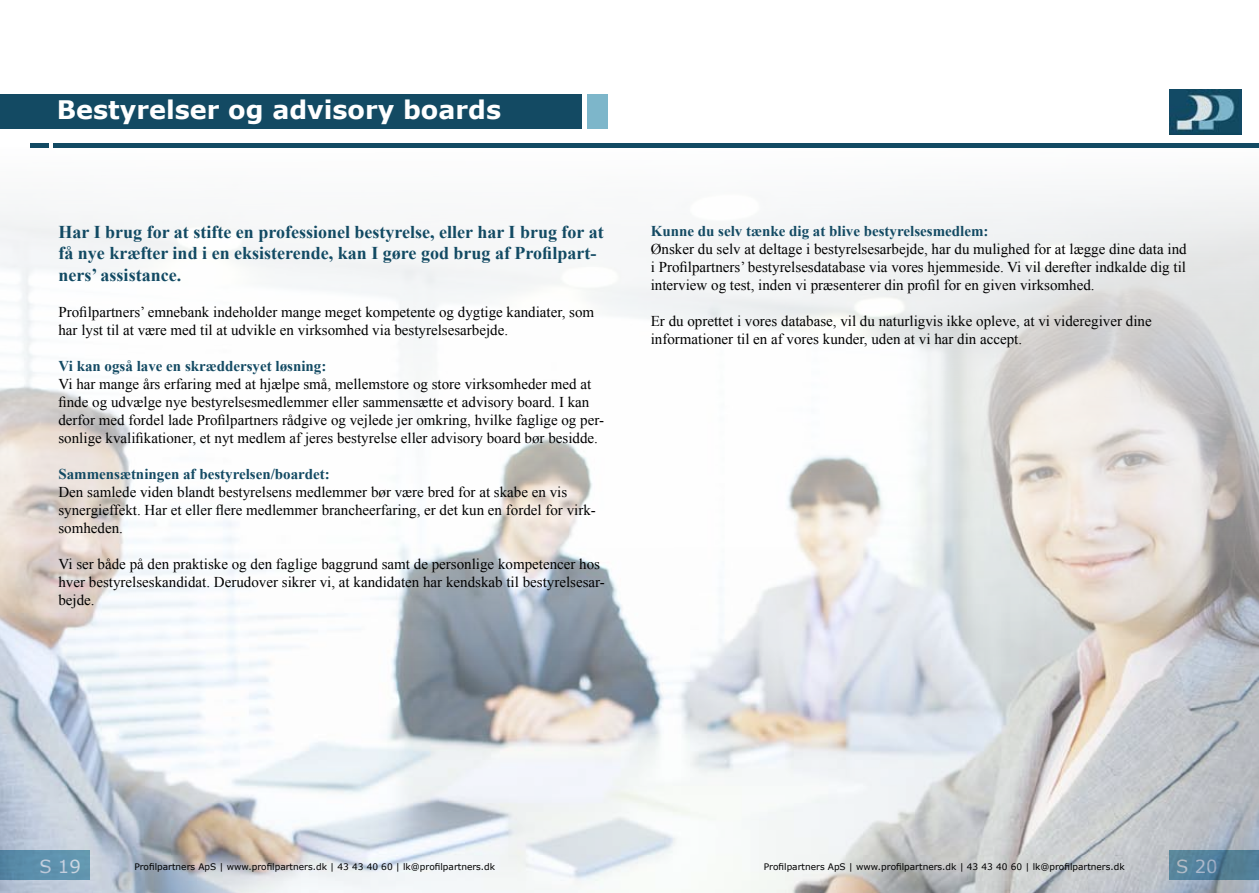
<style>
.page{position:relative;width:1259px;height:893px;background:#fff}
.page>*{position:absolute;margin:0;border:0;box-sizing:border-box;transform-origin:0 0}
.t1{font:700 25.5px "Verdana";color:#fff}
.t2{font:700 18px/21.6px "Times New Roman";color:#124a63}
.t3{font:18px "Verdana";color:#fff}
.t4{font:15px/18px "Times New Roman";color:#000}
.t5{font:700 15px "Times New Roman";color:#134a63}
.t6{font:9px "Verdana";color:#000}
</style>
<div class="page">
<img style="left:0;top:147px;width:1259px;height:746px">
<div style="left:0;top:94px;width:581px;height:35px;background:#134a63"></div>
<div style="left:587px;top:94px;width:21px;height:35px;background:#7db6ca"></div>
<hr style="left:54px;top:144px;width:1205px;height:4px;background:#124a63">
<hr style="left:30px;top:144px;width:18px;height:4px;background:#124a63">
<img style="left:1170px;top:89px;width:72px;height:45px">
<h1 class="t1" style="left:57px;top:92px;width:446px">Bestyrelser og advisory boards</h1>
<p class="t2" style="left:58px;top:220px;width:547px">Har I brug for at stifte en professionel bestyrelse, eller har I brug for at få nye kræfter ind i en eksisterende, kan I gøre god brug af Profilpart&shy;ners’ assistance.</p>
<p class="t4" style="left:58px;top:302px;width:537px">Profilpartners’ emnebank indeholder mange meget kompetente og dygtige kandiater, som har lyst til at være med til at udvikle en virksomhed via bestyrelsesarbejde.</p>
<p class="t5" style="left:58px;top:355px;width:269px">Vi kan også lave en skræddersyet løsning:</p>
<p class="t4" style="left:58px;top:374px;width:547px">Vi har mange års erfaring med at hjælpe små, mellemstore og store virksomheder med at finde og udvælge nye bestyrelsesmedlemmer eller sammensætte et advisory board. I kan derfor med fordel lade Profilpartners rådgive og vejlede jer omkring, hvilke faglige og per&shy;sonlige kvalifikationer, et nyt medlem af jeres bestyrelse eller advisory board bør besidde.</p>
<p class="t5" style="left:58px;top:463px;width:273px">Sammensætningen af bestyrelsen/boardet:</p>
<p class="t4" style="left:58px;top:482px;width:539px">Den samlede viden blandt bestyrelsens medlemmer bør være bred for at skabe en vis synergieffekt. Har et eller flere medlemmer brancheerfaring, er det kun en fordel for virk&shy;somheden.</p>
<p class="t4" style="left:58px;top:554px;width:548px">Vi ser både på den praktiske og den faglige baggrund samt de personlige kompetencer hos hver bestyrelseskandidat. Derudover sikrer vi, at kandidaten har kendskab til bestyrelsesar&shy;bejde.</p>
<p class="t5" style="left:651px;top:220px;width:339px">Kunne du selv tænke dig at blive bestyrelsesmedlem:</p>
<p class="t4" style="left:651px;top:239px;width:537px;text-align:justify">Ønsker du selv at deltage i bestyrelsesarbejde, har du mulighed for at lægge dine data ind i Profilpartners’ bestyrelsesdatabase via vores hjemmeside. Vi vil derefter indkalde dig til interview og test, inden vi præsenterer din profil for en given virksomhed.</p>
<p class="t4" style="left:651px;top:311px;width:502px">Er du oprettet i vores database, vil du naturligvis ikke opleve, at vi videregiver dine informationer til en af vores kunder, uden at vi har din accept.</p>
<p class="t3" style="left:39px;top:854px;width:43px">S 19</p>
<p class="t6" style="left:134px;top:861px;width:362px">Profilpartners ApS | www.profilpartners.dk | 43 43 40 60 | lk@profilpartners.dk</p>
<p class="t6" style="left:764px;top:861px;width:362px">Profilpartners ApS | www.profilpartners.dk | 43 43 40 60 | lk@profilpartners.dk</p>
<p class="t3" style="left:1176px;top:854px;width:43px">S 20</p>
</div>
